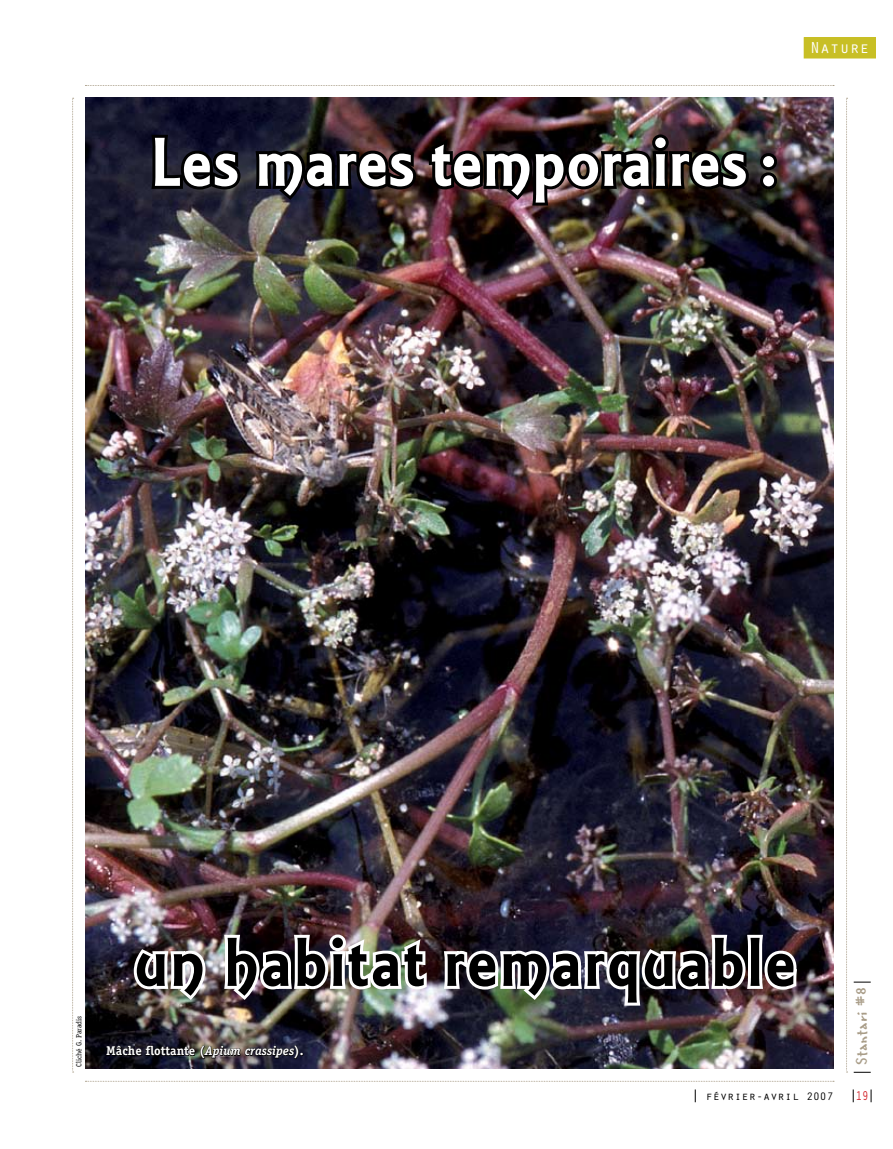
<style>
.page{position:relative;width:893px;height:1149px;background:#fff}
.page>*{position:absolute;margin:0;border:0;box-sizing:border-box;transform-origin:0 0}
.t1{font:72px "Equinox Plain";letter-spacing:.025em;color:#fff}
.t2{font:72px "Equinox Plain";letter-spacing:.05em;color:#000}
.t3{font:16.5px "Regular Joe";color:#a99d88}
.t4{font:16.5px "Orator";color:#fff}
.t5{font:13.2px "Orator";color:#d2232a;scale:.82 1}
.t6{font:700 12.75px "Officina Serif";color:#fff}
.t7{font:12px "Orator";color:#000}
.t8{font:7.5px "Officina Serif";color:#000}
.s1{font-style:italic}
.s2{font-size:11.25px}
</style>
<div class="page">
<svg style="left:871px;top:1089px;width:1px;height:12px"></svg>
<svg style="left:853px;top:1089px;width:1px;height:12px"></svg>
<svg style="left:854px;top:1071px;width:17px;height:1px"></svg>
<svg style="left:854px;top:981px;width:17px;height:1px"></svg>
<svg style="left:846px;top:98px;width:2px;height:974px"></svg>
<svg style="left:72px;top:98px;width:2px;height:974px"></svg>
<svg style="left:85px;top:85px;width:749px;height:1px"></svg>
<div style="left:804px;top:38px;width:71px;height:20px;background:#c8bf25"></div>
<div style="left:804px;top:37px;width:72px;height:21px;border:1px solid #c8bf25"></div>
<img style="left:85px;top:98px;width:748px;height:832px">
<svg style="left:148px;top:132px;width:95px;height:60px;background:#0f0f1a"></svg>
<img style="left:252px;top:146px;width:167px;height:178px">
<img style="left:426px;top:131px;width:354px;height:193px">
<img style="left:85px;top:930px;width:749px;height:173px">
<h1 class="t1" style="left:151px;top:119px;width:627px">Les mares temporaires:</h1>
<p class="t4" style="left:810px;top:36px;width:61px">Nature</p>
<p class="t8" style="left:75px;top:1066px;width:53px;rotate:-90deg">Cliché G. Paradis</p>
<h1 class="t2" style="left:135px;top:918px;width:662px">un habitat remarquable</h1>
<p class="t6" style="left:106px;top:1042px;width:199px">Mâche flottante (<span class="s1">Apium crassipes</span>).</p>
<p class="t7" style="left:706px;top:1086px;width:129px">février-avril <span class="s2">2007</span></p>
<p class="t3" style="left:851px;top:1064px;width:79px;rotate:-90deg">Stantari #8</p>
<p class="t5" style="left:856px;top:1085px;width:17px">19</p>
</div>
